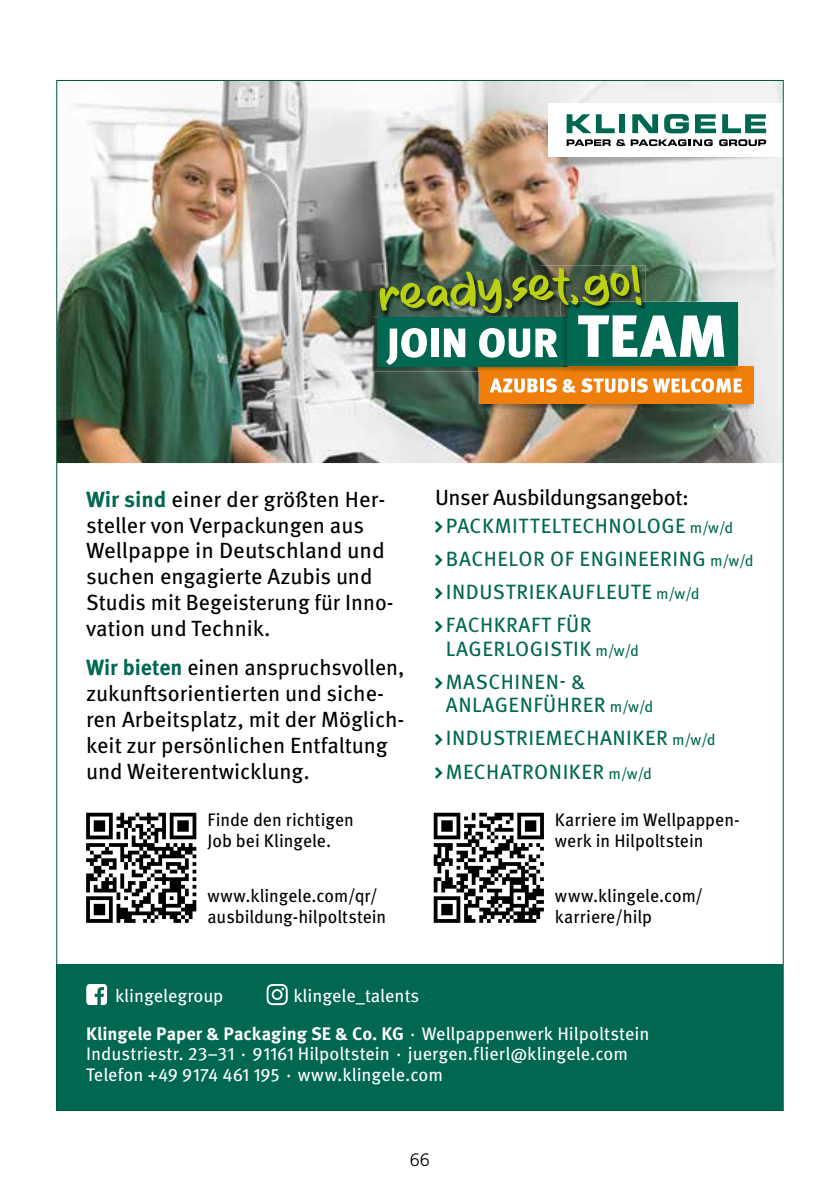
<style>
.page{position:relative;width:840px;height:1191px;background:#fff}
.page>*{position:absolute;margin:0;border:0;box-sizing:border-box;transform-origin:0 0}
.t1{font:22px/25.8px "Meta Pro";color:#000}
.t2{font:22px "Meta Pro";letter-spacing:-.02em;color:#000}
.t3{font:20.8px/33.2px "Meta Pro";letter-spacing:.025em;color:#006751}
.t4{font:18.2px/37.8px "Meta Pro";color:#fff}
.t5{font:18.2px/20.8px "Meta Pro";color:#000}
.t6{font:300 18px "Frutiger LT Std";color:#000}
.s1{font-weight:700;color:#006751}
.s2{font-size:15.6px}
.s3{font-weight:700}
</style>
<div class="page">
<img style="left:58px;top:82px;width:723px;height:381px">
<img style="left:472px;top:371px;width:169px;height:39px">
<img style="left:641px;top:365px;width:113px;height:45px">
<div style="left:478px;top:366px;width:275px;height:37px;background:#f07e0a"></div>
<svg style="left:489px;top:378px;width:48px;height:15px"></svg>
<svg style="left:540px;top:378px;width:3px;height:14px"></svg>
<svg style="left:545px;top:378px;width:11px;height:15px"></svg>
<svg style="left:562px;top:378px;width:66px;height:15px"></svg>
<svg style="left:631px;top:378px;width:3px;height:14px"></svg>
<svg style="left:636px;top:378px;width:105px;height:15px"></svg>
<img style="left:372px;top:316px;width:7px;height:55px">
<img style="left:560px;top:366px;width:178px;height:6px">
<div style="left:567px;top:303px;width:170px;height:63px;background:#006751"></div>
<svg style="left:379px;top:265px;width:345px;height:106px"></svg>
<svg style="left:435px;top:521px;width:7px;height:11px"></svg>
<svg style="left:435px;top:554px;width:7px;height:12px"></svg>
<svg style="left:435px;top:587px;width:7px;height:12px"></svg>
<svg style="left:435px;top:621px;width:7px;height:11px"></svg>
<svg style="left:435px;top:677px;width:7px;height:12px"></svg>
<svg style="left:435px;top:734px;width:7px;height:11px"></svg>
<svg style="left:435px;top:767px;width:7px;height:11px"></svg>
<div style="left:57px;top:963px;width:725px;height:147px;background:#006751"></div>
<svg style="left:86px;top:984px;width:21px;height:21px"></svg>
<svg style="left:266px;top:984px;width:21px;height:21px"></svg>
<svg style="left:86px;top:812px;width:110px;height:111px"></svg>
<svg style="left:433px;top:812px;width:110px;height:111px"></svg>
<img style="left:553px;top:156px;width:226px;height:13px">
<div style="left:548px;top:103px;width:234px;height:53px;background:#fff"></div>
<svg style="left:566px;top:114px;width:201px;height:33px"></svg>
<p class="t1" style="left:86px;top:484px;width:309px"><span class="s1">Wir sind</span> einer der größten Her&shy;steller von Verpackungen aus<br>Wellpappe in Deutschland und suchen engagierte Azubis und<br>Studis mit Begeisterung für Inno&shy;vation und Technik.</p>
<p class="t1" style="left:86px;top:653px;width:320px"><span class="s1">Wir bieten</span> einen anspruchsvollen, zukun sorientierten und siche&shy;ren Arbeitsplatz, mit der Möglich&shy;keit zur persönlichen Entfaltung und Weiterentwicklung.</p>
<p class="t2" style="left:435px;top:480px;width:255px">Unser Ausbildungsangebot:</p>
<p class="t3" style="left:445px;top:507px;width:309px">PACKMITTELTECHNOLOGE <span class="s2">m/w/d<br></span>BACHELOR OF ENGINEERING <span class="s2">m/w/d<br></span>INDUSTRIEKAUFLEUTE <span class="s2">m/w/d<br></span>FACHKRAFT FÜR</p>
<p class="t3" style="left:445px;top:630px;width:194px">LAGERLOGISTIK <span class="s2">m/w/d<br></span>MASCHINEN- &amp;</p>
<p class="t3" style="left:445px;top:687px;width:271px">ANLAGENFÜHRER <span class="s2">m/w/d<br></span>INDUSTRIEMECHANIKER <span class="s2">m/w/d<br></span>MECHATRONIKER <span class="s2">m/w/d</span></p>
<p class="t5" style="left:207px;top:808px;width:148px">Finde den richtigen<br>Job bei Klingele.</p>
<p class="t5" style="left:554px;top:808px;width:186px">Karriere im Wellpappen&shy;werk in Hilpoltstein</p>
<p class="t5" style="left:207px;top:884px;width:180px">www.klingele.com/qr/ ausbildung-hilpoltstein</p>
<p class="t5" style="left:554px;top:884px;width:150px">www.klingele.com/ karriere/hilp</p>
<p class="t4" style="left:115px;top:975px;width:110px">klingelegroup</p>
<p class="t4" style="left:86px;top:975px;width:564px;text-indent:207px">klingele_talents<br><span class="s3">Klingele Paper &amp; Packaging SE &amp; Co. KG</span> · Wellpappenwerk Hilpoltstein</p>
<p class="t4" style="left:86px;top:1042px;width:543px;line-height:20.8px">Industriestr. 23–31 · 91161 Hilpoltstein · juergen.flierl@klingele.com<br>Telefon +49 9174 461 195 · www.klingele.com</p>
<p class="t6" style="left:410px;top:1149px;width:22px">66</p>
</div>
